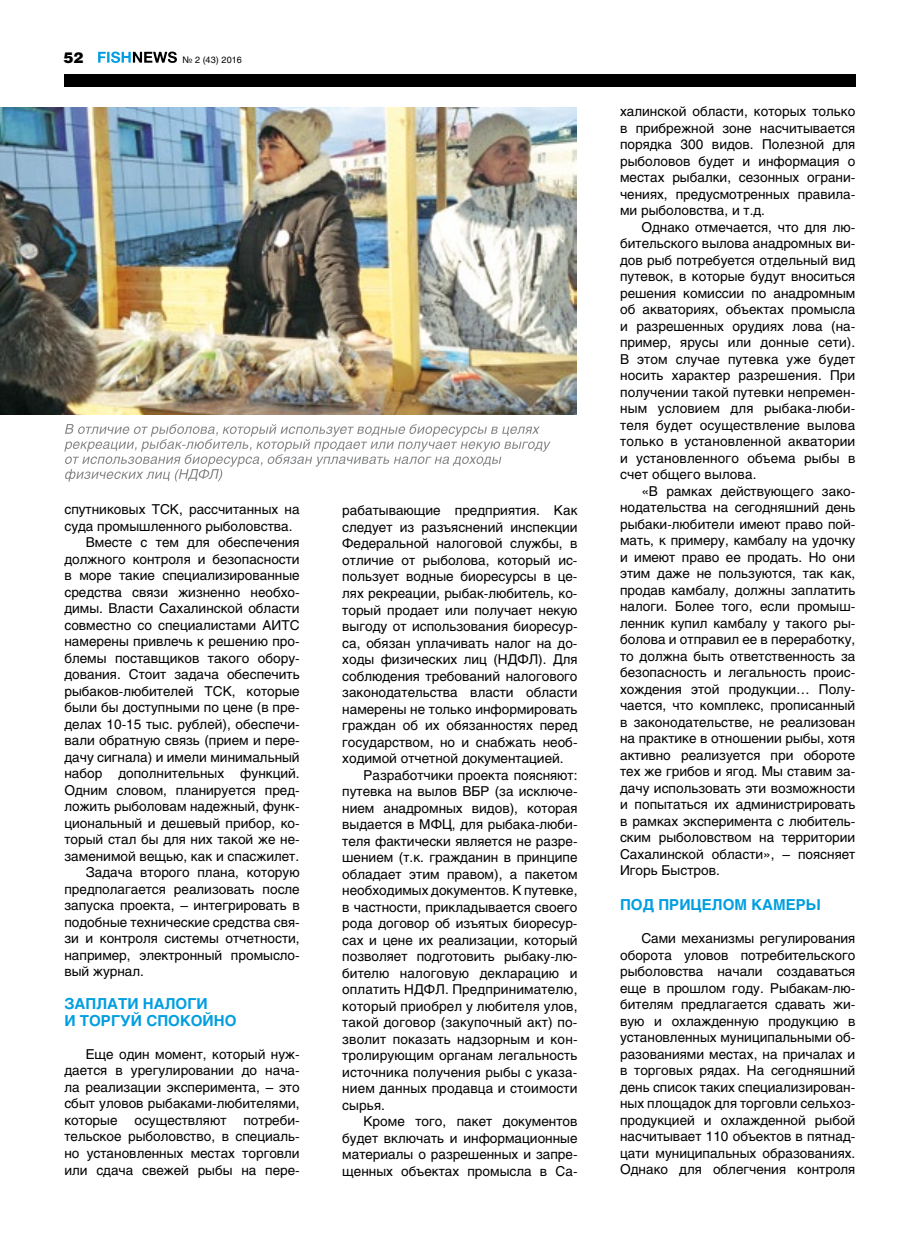
<style>
.page{position:relative;width:919px;height:1251px;background:#fff}
.page>*{position:absolute;margin:0;border:0;box-sizing:border-box;transform-origin:0 0}
.t1{font:700 15px/16.5px "Helios C";color:#009ee0}
.t2{font:15px "Helios Black C";color:#000}
.t3{font:13.5px/16.5px "Helios C";color:#000;text-align:justify}
.t4{font:9px "Helios C";letter-spacing:.01em;color:#000}
</style>
<div class="page">
<div style="left:64px;top:74px;width:791px;height:13px;background:#000"></div>
<svg style="left:98px;top:52px;width:79px;height:11px"></svg>
<img style="left:0;top:108px;width:576px;height:307px">
<svg style="left:64px;top:424px;width:486px;height:57px"></svg>
<p class="t2" style="left:63px;top:48px;width:21px">52</p>
<p class="t4" style="left:182px;top:54px;width:61px">№ 2 (43) 2016</p>
<p class="t3" style="left:64px;top:501px;width:237px">спутниковых ТСК, рассчитанных на</p>
<p class="t3" style="left:64px;top:517px;width:230px">суда промышленного рыболовства.</p>
<p class="t3" style="left:86px;top:533px;width:215px">Вместе с тем для обеспечения</p>
<p class="t3" style="left:64px;top:550px;width:237px">должного контроля и безопасности</p>
<p class="t3" style="left:64px;top:566px;width:237px">в море такие специализированные</p>
<p class="t3" style="left:64px;top:583px;width:237px">средства связи жизненно необхо-</p>
<p class="t3" style="left:64px;top:599px;width:237px">димы. Власти Сахалинской области</p>
<p class="t3" style="left:64px;top:616px;width:237px">совместно со специалистами АИТС</p>
<p class="t3" style="left:64px;top:632px;width:237px">намерены привлечь к решению про-</p>
<p class="t3" style="left:64px;top:649px;width:237px">блемы поставщиков такого обору-</p>
<p class="t3" style="left:64px;top:665px;width:237px">дования. Стоит задача обеспечить</p>
<p class="t3" style="left:64px;top:682px;width:237px">рыбаков-любителей ТСК, которые</p>
<p class="t3" style="left:64px;top:698px;width:237px">были бы доступными по цене (в пре-</p>
<p class="t3" style="left:64px;top:715px;width:237px">делах 10-15 тыс. рублей), обеспечи-</p>
<p class="t3" style="left:64px;top:731px;width:237px">вали обратную связь (прием и пере-</p>
<p class="t3" style="left:64px;top:748px;width:237px">дачу сигнала) и имели минимальный</p>
<p class="t3" style="left:64px;top:764px;width:237px">набор дополнительных функций.</p>
<p class="t3" style="left:64px;top:781px;width:237px">Одним словом, планируется пред-</p>
<p class="t3" style="left:64px;top:797px;width:237px">ложить рыболовам надежный, функ-</p>
<p class="t3" style="left:64px;top:814px;width:237px">циональный и дешевый прибор, ко-</p>
<p class="t3" style="left:64px;top:830px;width:237px">торый стал бы для них такой же не-</p>
<p class="t3" style="left:64px;top:847px;width:236px">заменимой вещью, как и спасжилет.</p>
<p class="t3" style="left:86px;top:863px;width:215px">Задача второго плана, которую</p>
<p class="t3" style="left:64px;top:880px;width:237px">предполагается реализовать после</p>
<p class="t3" style="left:64px;top:896px;width:237px">запуска проекта, – интегрировать в</p>
<p class="t3" style="left:64px;top:913px;width:237px">подобные технические средства свя-</p>
<p class="t3" style="left:64px;top:929px;width:237px">зи и контроля системы отчетности,</p>
<p class="t3" style="left:64px;top:946px;width:237px">например, электронный промысло-</p>
<p class="t3" style="left:64px;top:962px;width:81px">вый журнал.</p>
<p class="t1" style="left:64px;top:995px;width:173px">ЗАПЛАТИ НАЛОГИ<br>И ТОРГУЙ СПОКОЙНО</p>
<p class="t3" style="left:64px;top:1045px;width:237px;text-indent:21px">Еще один момент, который нуж&shy;дается в урегулировании до нача&shy;ла реализации эксперимента, – это сбыт уловов рыбаками-любителями, которые</p>
<p class="t3" style="left:64px;top:1111px;width:237px;text-indent:179px">потреби&shy;тельское рыболовство, в специаль&shy;но установленных местах торговли или сдача свежей рыбы на пере-</p>
<p class="t3" style="left:134px;top:1111px;width:93px">осуществляют</p>
<p class="t3" style="left:342px;top:502px;width:237px">рабатывающие предприятия. Как следует из разъяснений инспекции Федеральной налоговой службы, в отличие от рыболова, который ис&shy;пользует водные биоресурсы в це&shy;лях рекреации, рыбак-любитель, ко&shy;торый продает или получает некую выгоду от использования биоресур&shy;са, обязан уплачивать налог на до&shy;ходы физических лиц (НДФЛ). Для соблюдения требований налогового законодательства власти области намерены не только информировать граждан об их обязанностях перед государством, но и снабжать необ&shy;ходимой отчетной документацией.</p>
<p class="t3" style="left:342px;top:766px;width:237px;text-indent:21px">Разработчики проекта поясняют: путевка на вылов ВБР (за исключе&shy;нием анадромных видов), которая выдается в МФЦ, для рыбака-люби&shy;теля фактически является не разре&shy;шением (т.к. гражданин в принципе обладает этим правом), а пакетом необходимых документов. К путевке, в частности, прикладывается своего рода договор об изъятых биоресур&shy;сах и цене их реализации, который позволяет подготовить рыбаку-лю&shy;бителю налоговую декларацию и оплатить НДФЛ. Предпринимателю, который приобрел у любителя улов, такой договор (закупочный акт) по&shy;зволит показать надзорным и кон&shy;тролирующим органам легальность источника получения рыбы с указа&shy;нием данных продавца и стоимости сырья.</p>
<p class="t3" style="left:342px;top:1112px;width:237px;text-indent:21px">Кроме того, пакет документов будет включать и информационные материалы о разрешенных и запре&shy;щенных объектах промысла в Са-</p>
<p class="t3" style="left:620px;top:103px;width:237px">халинской области, которых только в прибрежной зоне насчитывается порядка 300 видов. Полезной для рыболовов будет и информация о местах рыбалки, сезонных ограни&shy;чениях, предусмотренных правила&shy;ми рыболовства, и т.д.</p>
<p class="t3" style="left:620px;top:218px;width:237px;text-indent:21px">Однако отмечается, что для лю&shy;бительского вылова анадромных ви&shy;дов рыб потребуется отдельный вид путевок, в которые будут вноситься решения комиссии по анадромным об акваториях, объектах промысла и разрешенных орудиях лова (на&shy;пример, ярусы или донные сети).<br>В этом случае путевка уже будет носить характер разрешения. При получении такой путевки непремен&shy;ным условием для рыбака-люби&shy;теля будет осуществление вылова только в установленной акватории и установленного объема рыбы в счет общего вылова.</p>
<p class="t3" style="left:620px;top:482px;width:237px;text-indent:21px">«В рамках действующего зако&shy;нодательства на сегодняшний день рыбаки-любители имеют право пой&shy;мать, к примеру, камбалу на удочку и имеют право ее продать. Но они этим даже не пользуются, так как, продав камбалу, должны заплатить налоги. Более того, если промыш&shy;ленник купил камбалу у такого ры&shy;болова и отправил ее в переработку, то должна быть ответственность за безопасность и легальность проис&shy;хождения этой продукции… Полу&shy;чается, что комплекс, прописанный в законодательстве, не реализован на практике в отношении рыбы, хотя активно реализуется при обороте тех же грибов и ягод. Мы ставим за&shy;дачу использовать эти возможности и попытаться их администрировать в рамках эксперимента с любитель&shy;ским рыболовством на территории Сахалинской области», – поясняет Игорь Быстров.</p>
<p class="t1" style="left:620px;top:896px;width:178px">ПОД ПРИЦЕЛОМ КАМЕРЫ</p>
<p class="t3" style="left:620px;top:929px;width:237px;text-indent:21px">Сами механизмы регулирования оборота уловов потребительского рыболовства начали создаваться еще в прошлом году. Рыбакам-лю&shy;бителям предлагается сдавать жи&shy;вую и охлажденную продукцию в установленных муниципальными об&shy;разованиями местах, на причалах и в торговых рядах. На сегодняшний день список таких специализирован&shy;ных площадок для торговли сельхоз&shy;продукцией и охлажденной рыбой насчитывает 110 объектов в пятнад&shy;цати муниципальных образованиях.<br>Однако для облегчения контроля</p>
</div>
